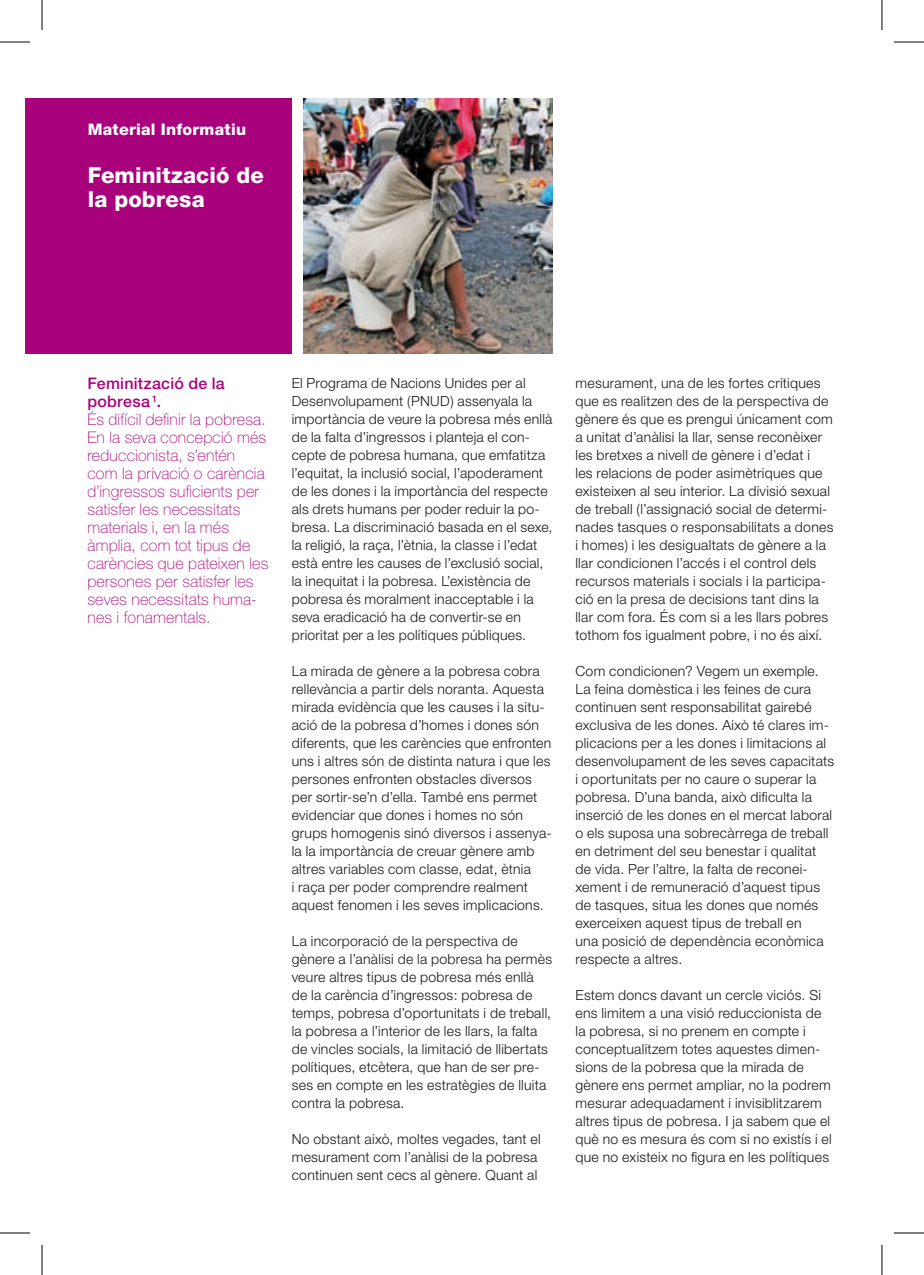
<style>
.page{position:relative;width:924px;height:1275px;background:#fff}
.page>*{position:absolute;margin:0;border:0;box-sizing:border-box;transform-origin:0 0}
.t1{font:800 22px/24px "Helvetica Neue";letter-spacing:.005em;color:#fff}
.t2{font:100 16px/18px "Helvetica Neue";letter-spacing:.01em;color:#a9007c}
.t3{font:800 16px "Helvetica Neue";letter-spacing:.015em;color:#fff}
.t4{font:300 14px/18px "Helvetica Neue";letter-spacing:.02em;color:#1a171c}
.s1{font-weight:500}
</style>
<div class="page">
<div style="left:25px;top:99px;width:266px;height:255px;background:#a9007c"></div>
<img style="left:303px;top:99px;width:249px;height:255px">
<hr style="left:0;top:42px;width:30px;height:1px;background:#000">
<hr style="left:893px;top:42px;width:30px;height:1px;background:#000">
<hr style="left:0;top:1232px;width:30px;height:1px;background:#000">
<hr style="left:893px;top:1232px;width:30px;height:1px;background:#000">
<hr style="left:42px;top:0;width:1px;height:30px;background:#000">
<hr style="left:42px;top:1245px;width:1px;height:30px;background:#000">
<hr style="left:881px;top:0;width:1px;height:30px;background:#000">
<hr style="left:881px;top:1245px;width:1px;height:30px;background:#000">
<p class="t3" style="left:88px;top:120px;width:160px">Material Informatiu</p>
<h1 class="t1" style="left:88px;top:163px;width:177px">Feminització de la pobresa</h1>
<p class="t2" style="left:87px;top:374px;width:182px"><span class="s1">Feminització de la pobresa</span> <sup>1</sup><span class="s1">.<br></span>És difícil definir la pobresa.<br>En la seva concepció més reduccionista, s’entén com la privació o carència d’ingressos suficients per satisfer les necessitats materials i, en la més àmplia, com tot tipus de carències que pateixen les persones per satisfer les seves necessitats huma&shy;nes i fonamentals.</p>
<p class="t4" style="left:291px;top:373px;width:262px">El Programa de Nacions Unides per al Desenvolupament (PNUD) assenyala la importància de veure la pobresa més enllà de la falta d’ingressos i planteja el con&shy;cepte de pobresa humana, que emfatitza l’equitat, la inclusió social, l’apoderament de les dones i la importància del respecte als drets humans per poder reduir la po&shy;bresa. La discriminació basada en el sexe, la religió, la raça, l’ètnia, la classe i l’edat està entre les causes de l’exclusió social, la inequitat i la pobresa. L’existència de pobresa és moralment inacceptable i la seva eradicació ha de convertir-se en prioritat per a les polítiques públiques.</p>
<p class="t4" style="left:291px;top:661px;width:261px">La mirada de gènere a la pobresa cobra rellevància a partir dels noranta. Aquesta mirada evidència que les causes i la situ&shy;ació de la pobresa d’homes i dones són diferents, que les carències que enfronten uns i altres són de distinta natura i que les persones enfronten obstacles diversos per sortir-se’n d’ella. També ens permet evidenciar que dones i homes no són grups homogenis sinó diversos i assenya&shy;la la importància de creuar gènere amb altres variables com classe, edat, ètnia<br>i raça per poder comprendre realment aquest fenomen i les seves implicacions.</p>
<p class="t4" style="left:291px;top:931px;width:262px">La incorporació de la perspectiva de gènere a l’anàlisi de la pobresa ha permès veure altres tipus de pobresa més enllà de la carència d’ingressos: pobresa de temps, pobresa d’oportunitats i de treball, la pobresa a l’interior de les llars, la falta de vincles socials, la limitació de llibertats polítiques, etcètera, que han de ser pre&shy;ses en compte en les estratègies de lluita contra la pobresa.</p>
<p class="t4" style="left:291px;top:1129px;width:250px">No obstant això, moltes vegades, tant el mesurament com l’anàlisi de la pobresa continuen sent cecs al gènere. Quant al</p>
<p class="t4" style="left:575px;top:373px;width:259px">mesurament, una de les fortes crítiques que es realitzen des de la perspectiva de gènere és que es prengui únicament com a unitat d’anàlisi la llar, sense reconèixer les bretxes a nivell de gènere i d’edat i<br>les relacions de poder asimètriques que existeixen al seu interior. La divisió sexual de treball (l’assignació social de determi&shy;nades tasques o responsabilitats a dones i homes) i les desigualtats de gènere a la llar condicionen l’accés i el control dels recursos materials i socials i la participa&shy;ció en la presa de decisions tant dins la llar com fora. És com si a les llars pobres tothom fos igualment pobre, i no és així.</p>
<p class="t4" style="left:575px;top:661px;width:260px">Com condicionen? Vegem un exemple.<br>La feina domèstica i les feines de cura continuen sent responsabilitat gairebé exclusiva de les dones. Això té clares im&shy;plicacions per a les dones i limitacions al desenvolupament de les seves capacitats i oportunitats per no caure o superar la pobresa. D’una banda, això dificulta la inserció de les dones en el mercat laboral o els suposa una sobrecàrrega de treball en detriment del seu benestar i qualitat de vida. Per l’altre, la falta de reconei&shy;xement i de remuneració d’aquest tipus de tasques, situa les dones que només exerceixen aquest tipus de treball en<br>una posició de dependència econòmica respecte a altres.</p>
<p class="t4" style="left:575px;top:985px;width:257px">Estem doncs davant un cercle viciós. Si ens limitem a una visió reduccionista de la pobresa, si no prenem en compte i conceptualitzem totes aquestes dimen&shy;sions de la pobresa que la mirada de gènere ens permet ampliar, no la podrem mesurar adequadament i invisiblitzarem altres tipus de pobresa. I ja sabem que el què no es mesura és com si no existís i el que no existeix no figura en les polítiques</p>
</div>
